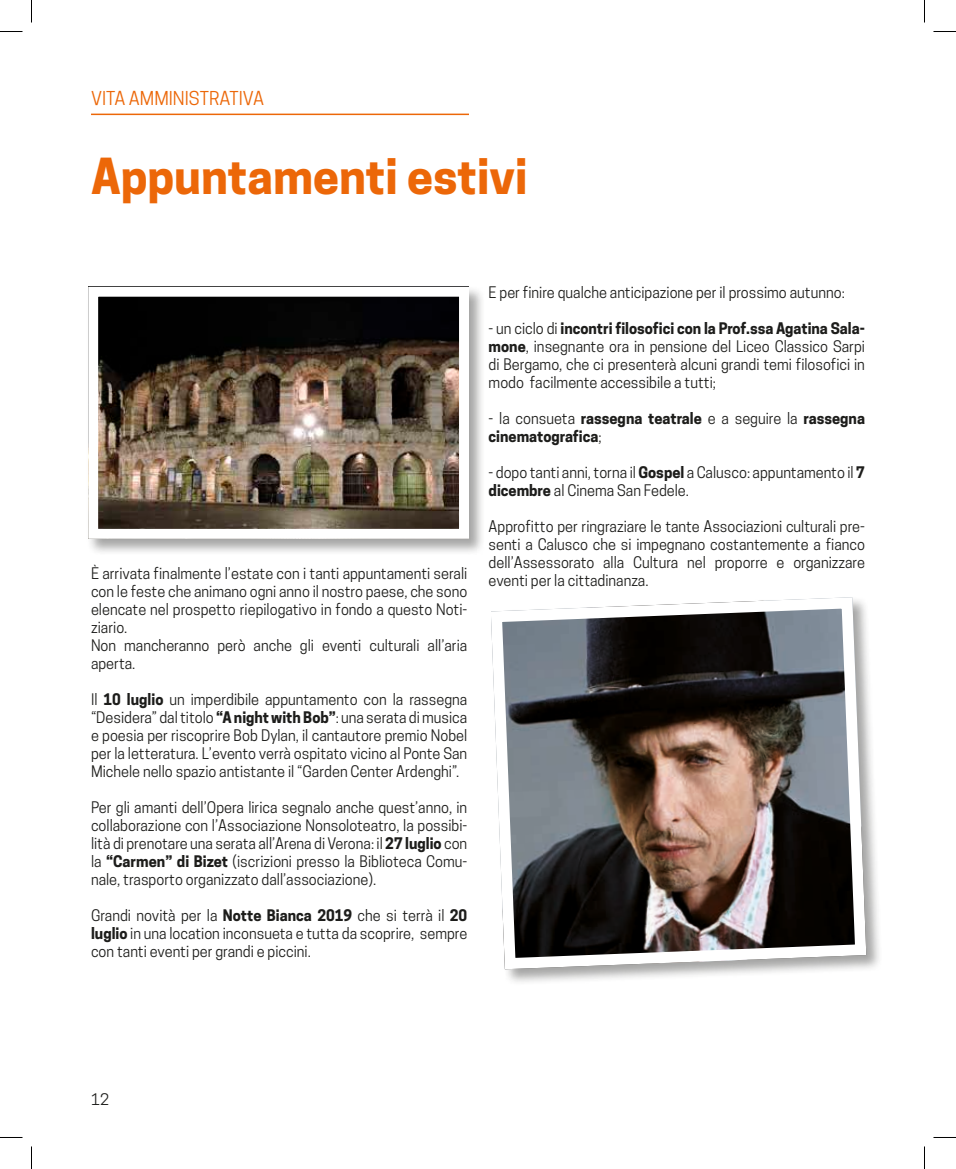
<style>
.page{position:relative;width:956px;height:1169px;background:#fff}
.page>*{position:absolute;margin:0;border:0;box-sizing:border-box;transform-origin:0 0}
.t1{font:700 46.5px "Cooper Hewitt";color:#ec6708}
.t2{font:18px "Cooper Hewitt";color:#ec6708}
.t3{font:15px/18px "Cooper Hewitt";color:#1d1d1b;text-align:justify}
.t4{font:700 15px/18px "Cooper Hewitt";color:#1d1d1b}
.s1{font-weight:700}
.s2{font-weight:400}
</style>
<div class="page">
<hr style="left:91px;top:114px;width:378px;height:1px;background:#ec6708">
<div style="left:489px;top:596px;width:393px;height:389px;background:#1d1d1b;opacity:.4"></div>
<img style="left:491px;top:597px;width:375px;height:372px">
<div style="left:491px;top:597px;width:375px;height:372px;border:11px solid #fff;border-radius:14px"></div>
<div style="left:86px;top:285px;width:400px;height:270px;background:#1d1d1b;opacity:.4"></div>
<img style="left:99px;top:298px;width:359px;height:230px">
<div style="left:88px;top:287px;width:381px;height:252px;border:10px solid #fff"></div>
<svg style="left:0;top:31px;width:22px;height:1px"></svg>
<svg style="left:933px;top:31px;width:23px;height:1px"></svg>
<svg style="left:0;top:1137px;width:22px;height:1px"></svg>
<svg style="left:933px;top:1137px;width:23px;height:1px"></svg>
<svg style="left:31px;top:0;width:1px;height:23px"></svg>
<svg style="left:31px;top:1146px;width:1px;height:23px"></svg>
<svg style="left:924px;top:0;width:1px;height:23px"></svg>
<svg style="left:924px;top:1146px;width:1px;height:23px"></svg>
<p class="t2" style="left:91px;top:87px;width:174px">VITA AMMINISTRATIVA</p>
<h1 class="t1" style="left:91px;top:149px;width:438px">Appuntamenti estivi</h1>
<p class="t3" style="left:91px;top:564px;width:378px;text-align:left">È arrivata finalmente l’estate con i tanti appuntamenti serali con le feste che animano ogni anno il nostro paese, che sono elencate nel prospetto riepilogativo in fondo a questo Noti&shy;ziario.<br>Non mancheranno però anche gli eventi culturali all’aria aperta.</p>
<p class="t3" style="left:91px;top:690px;width:378px">Il <span class="s1">10 luglio</span> un imperdibile appuntamento con la rassegna “Desidera” dal titolo <span class="s1">“A night with Bob”</span>: una serata di musica e poesia per riscoprire Bob Dylan, il cantautore premio Nobel per la letteratura. L’evento verrà ospitato vicino al Ponte San Michele nello spazio antistante il “Garden Center Ardenghi”.</p>
<p class="t3" style="left:91px;top:798px;width:378px">Per gli amanti dell’Opera lirica segnalo anche quest’anno, in collaborazione con l’Associazione Nonsoloteatro, la possibi&shy;lità di prenotare una serata all’Arena di Verona: il <span class="s1">27 luglio</span> con la <span class="s1">“Carmen” di Bizet</span> (iscrizioni presso la Biblioteca Comu&shy;nale, trasporto organizzato dall’associazione).</p>
<p class="t3" style="left:91px;top:906px;width:378px">Grandi novità per la <span class="s1">Notte Bianca 2019</span> che si terrà il <span class="s1">20 luglio</span> in una location inconsueta e tutta da scoprire, sempre con tanti eventi per grandi e piccini.</p>
<p class="t3" style="left:489px;top:283px;width:358px">E per finire qualche anticipazione per il prossimo autunno:</p>
<p class="t3" style="left:489px;top:319px;width:378px">- un ciclo di <span class="s1">incontri filosofici con la Prof.ssa Agatina Sala&shy;mone</span>, insegnante ora in pensione del Liceo Classico Sarpi di Bergamo, che ci presenterà alcuni grandi temi filosofici in modo facilmente accessibile a tutti;</p>
<p class="t4" style="left:489px;top:409px;width:378px"><span class="s2">- la consueta</span> rassegna teatrale <span class="s2">e a seguire la</span> rassegna cinematografica<span class="s2">;</span></p>
<p class="t3" style="left:489px;top:463px;width:378px">- dopo tanti anni, torna il <span class="s1">Gospel</span> a Calusco: appuntamento il <span class="s1">7 dicembre</span> al Cinema San Fedele.</p>
<p class="t3" style="left:489px;top:517px;width:378px">Approfitto per ringraziare le tante Associazioni culturali pre&shy;senti a Calusco che si impegnano costantemente a fianco dell’Assessorato alla Cultura nel proporre e organizzare eventi per la cittadinanza.</p>
<p class="t3" style="left:91px;top:1090px;width:19px">12</p>
</div>
